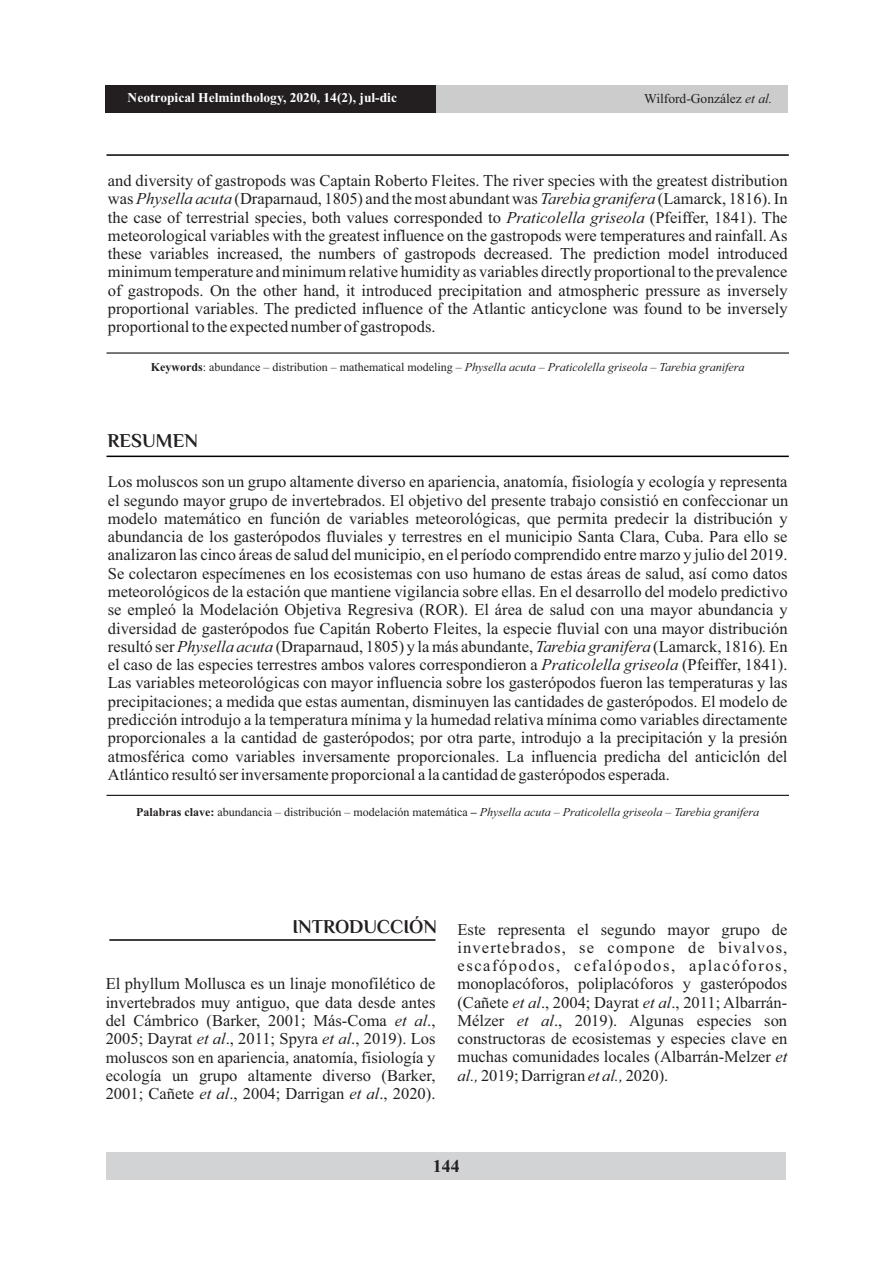
<style>
.page{position:relative;width:893px;height:1263px;background:#fff}
.page>*{position:absolute;margin:0;border:0;box-sizing:border-box;transform-origin:0 0}
.t1{font:700 19.5px "Philosopher";color:#231f20}
.t2{font:700 18px "Times New Roman";color:#231f20}
.t3{font:16.5px/18.3px "Times New Roman";color:#231f20;text-align:justify}
.t4{font:700 13.5px "Times New Roman";color:#fff}
.t5{font:13.5px "Times New Roman";color:#231f20}
.t6{font:italic 12px "Times New Roman";color:#231f20}
.s1{font-style:italic}
.s2{font-weight:700;font-style:normal}
.s3{font-style:normal}
.s4{font-family:"Philosopher";font-weight:700;font-size:19.5px}
</style>
<div class="page">
<div style="left:107px;top:1152px;width:679px;height:28px;background:#d1d3d4"></div>
<hr style="left:107px;top:154px;width:682px;height:2px;background:#000">
<hr style="left:107px;top:352px;width:682px;height:2px;background:#000">
<div style="left:106px;top:85px;width:681px;height:28px;background:#ccc"></div>
<div style="left:106px;top:85px;width:330px;height:28px;background:#231f20"></div>
<hr style="left:109px;top:939px;width:326px;height:2px;background:#000">
<hr style="left:107px;top:456px;width:682px;height:1px;background:#000">
<hr style="left:107px;top:795px;width:682px;height:1px;background:#000">
<p class="t4" style="left:128px;top:93px;width:271px">Neotropical Helminthology, 2020, 14(2), jul-dic</p>
<p class="t5" style="left:644px;top:94px;width:130px">Wilford-González <span class="s1">et al.</span></p>
<p class="t3" style="left:108px;top:173px;width:681px">and diversity of gastropods was Captain Roberto Fleites. The river species with the greatest distribution was <span class="s1">Physella acuta</span> (Draparnaud, 1805) and the most abundant was <span class="s1">Tarebia granifera</span> (Lamarck, 1816). In the case of terrestrial species, both values corresponded to <span class="s1">Praticolella griseola</span> (Pfeiffer, 1841). The meteorological variables with the greatest influence on the gastropods were temperatures and rainfall. As these variables increased, the numbers of gastropods decreased. The prediction model introduced minimum temperature and minimum relative humidity as variables directly proportional to the prevalence of gastropods. On the other hand, it introduced precipitation and atmospheric pressure as inversely proportional variables. The predicted influence of the Atlantic anticyclone was found to be inversely proportional to the expected number of gastropods.</p>
<p class="t6" style="left:151px;top:363px;width:595px"><span class="s2">Keywords</span><span class="s3">: abundance – distribution – mathematical modeling –</span> Physella acuta <span class="s3">–</span> Praticolella griseola <span class="s3">–</span> Tarebia granifera</p>
<p class="t1" style="left:108px;top:430px;width:92px">RESUMEN</p>
<p class="t3" style="left:108px;top:474px;width:682px">Los moluscos son un grupo altamente diverso en apariencia, anatomía, fisiología y ecología y representa el segundo mayor grupo de invertebrados. El objetivo del presente trabajo consistió en confeccionar un modelo matemático en función de variables meteorológicas, que permita predecir la distribución y abundancia de los gasterópodos fluviales y terrestres en el municipio Santa Clara, Cuba. Para ello se analizaron las cinco áreas de salud del municipio, en el período comprendido entre marzo y julio del 2019.<br>Se colectaron especímenes en los ecosistemas con uso humano de estas áreas de salud, así como datos meteorológicos de la estación que mantiene vigilancia sobre ellas. En el desarrollo del modelo predictivo se empleó la Modelación Objetiva Regresiva (ROR). El área de salud con una mayor abundancia y diversidad de gasterópodos fue Capitán Roberto Fleites, la especie fluvial con una mayor distribución resultó ser <span class="s1">Physella acuta</span> (Draparnaud, 1805) y la más abundante, <span class="s1">Tarebia granifera</span> (Lamarck, 1816)<span class="s1">.</span> En el caso de las especies terrestres ambos valores correspondieron a <span class="s1">Praticolella griseola</span> (Pfeiffer, 1841).<br>Las variables meteorológicas con mayor influencia sobre los gasterópodos fueron las temperaturas y las precipitaciones; a medida que estas aumentan, disminuyen las cantidades de gasterópodos. El modelo de predicción introdujo a la temperatura mínima y la humedad relativa mínima como variables directamente proporcionales a la cantidad de gasterópodos; por otra parte, introdujo a la precipitación y la presión atmosférica como variables inversamente proporcionales. La influencia predicha del anticiclón del Atlántico resultó ser inversamente proporcional a la cantidad de gasterópodos esperada.</p>
<p class="t6" style="left:136px;top:807px;width:624px"><span class="s2">Palabras clave:</span> <span class="s3">abundancia – distribución – modelación matemática</span> <span class="s2">–</span> Physella acuta <span class="s3">–</span> Praticolella griseola – Tarebia granifera</p>
<p class="t3" style="left:457px;top:921px;width:331px;text-indent:-165px"><span class="s4">INTRODUCCIÓN</span> Este representa el segundo mayor grupo de invertebrados, se compone de bivalvos, escafópodos, cefalópodos, aplacóforos, monoplacóforos, poliplacóforos y gasterópodos (Cañete <span class="s1">et al</span>., 2004; Dayrat <span class="s1">et al</span>., 2011; Albarrán-Mélzer <span class="s1">et al</span>., 2019). Algunas especies son constructoras de ecosistemas y especies clave en muchas comunidades locales (Albarrán-Melzer <span class="s1">et al.,</span> 2019; Darrigran <span class="s1">et al.,</span> 2020).</p>
<p class="t3" style="left:106px;top:976px;width:331px">El phyllum Mollusca es un linaje monofilético de invertebrados muy antiguo, que data desde antes del Cámbrico (Barker, 2001; Más-Coma <span class="s1">et al</span>., 2005; Dayrat <span class="s1">et al</span>., 2011; Spyra <span class="s1">et al</span>., 2019). Los moluscos son en apariencia, anatomía, fisiología y ecología un grupo altamente diverso (Barker, 2001; Cañete <span class="s1">et al</span>., 2004; Darrigan <span class="s1">et al</span>., 2020).</p>
<p class="t2" style="left:433px;top:1160px;width:28px">144</p>
</div>
